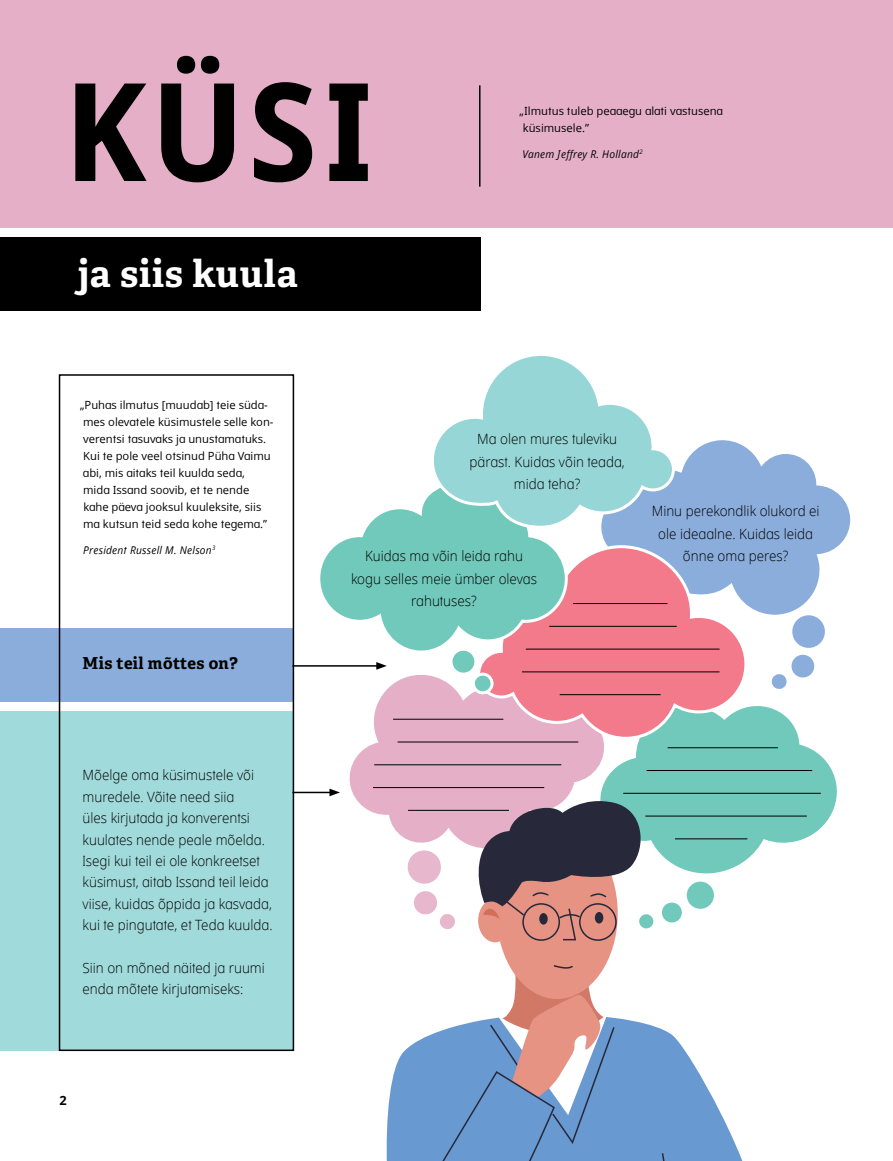
<style>
.page{position:relative;width:893px;height:1161px;background:#fff}
.page>*{position:absolute;margin:0;border:0;box-sizing:border-box;transform-origin:0 0}
.Art__Subhead_LANG{font:700 136.5px "Dots Solid Condlds Lat";color:#000}
.Art__Subhead_LANG-2{font:700 37.5px "Helam Slablds Lat";letter-spacing:.02em;color:#fff}
.Art__Subhead_2{font:700 16.5px "Helam Slablds Lat";letter-spacing:.02em;color:#000}
.Art__Para_Subhead_Fi{font:300 14.1px/21.3px "Dots Solidlds Lat";color:#000;scale:.95 1}
.No-Marker_List_para{font:300 14.1px/22.5px "Dots Solidlds Lat";color:#000;text-align:center;scale:.95 1}
.Art__Next_Para_LANG{font:300 14.1px/21.3px "Dots Solidlds Lat";color:#000;scale:.95 1}
.t1{font:700 12.75px "Dots Solidlds Lat";color:#000}
.Sidebar_First_Para_E{font:11.25px/17.1px "Dots Solidlds Lat";color:#000}
.Side_QT_Citation{font:italic 10.65px "Dots Solidlds Lat";letter-spacing:.025em;color:#000;scale:.95 1}
</style>
<div class="page">
<svg style="left:349px;top:675px;width:245px;height:164px;fill:#e5afc8"></svg>
<svg style="left:594px;top:706px;width:243px;height:167px"></svg>
<svg style="left:601px;top:440px;width:250px;height:175px"></svg>
<svg style="left:771px;top:613px;width:56px;height:76px"></svg>
<svg style="left:476px;top:544px;width:273px;height:197px;background:#e096a5"></svg>
<svg style="left:446px;top:655px;width:49px;height:42px"></svg>
<svg style="left:320px;top:496px;width:249px;height:159px"></svg>
<svg style="left:429px;top:356px;width:247px;height:174px"></svg>
<div style="left:0;top:0;width:893px;height:227px;background:#e5afc8"></div>
<div style="left:0;top:628px;width:293px;height:74px;background:#8baddb"></div>
<div style="left:0;top:711px;width:293px;height:340px;background:#a1dadb"></div>
<svg style="left:386px;top:1050px;width:357px;height:111px"></svg>
<svg style="left:405px;top:796px;width:312px;height:365px"></svg>
<div style="left:0;top:237px;width:480px;height:74px;background:#000"></div>
<hr style="left:292px;top:665px;width:87px;height:2px;background:#000">
<svg style="left:376px;top:662px;width:11px;height:8px"></svg>
<hr style="left:292px;top:792px;width:40px;height:1px;background:#000">
<svg style="left:329px;top:788px;width:11px;height:8px"></svg>
<hr style="left:393px;top:719px;width:110px;height:1px;background:#000">
<hr style="left:398px;top:742px;width:180px;height:1px;background:#000">
<hr style="left:374px;top:764px;width:187px;height:1px;background:#000">
<hr style="left:373px;top:787px;width:171px;height:1px;background:#000">
<hr style="left:408px;top:810px;width:101px;height:1px;background:#000">
<div style="left:59px;top:374px;width:235px;height:677px;border:2px solid #000"></div>
<hr style="left:573px;top:603px;width:94px;height:1px;background:#000">
<hr style="left:549px;top:626px;width:128px;height:1px;background:#000">
<hr style="left:526px;top:649px;width:193px;height:1px;background:#000">
<hr style="left:522px;top:671px;width:197px;height:1px;background:#000">
<hr style="left:560px;top:694px;width:101px;height:1px;background:#000">
<hr style="left:668px;top:747px;width:110px;height:1px;background:#000">
<hr style="left:647px;top:770px;width:165px;height:1px;background:#000">
<hr style="left:623px;top:793px;width:198px;height:1px;background:#000">
<hr style="left:645px;top:816px;width:162px;height:1px;background:#000">
<hr style="left:675px;top:838px;width:72px;height:1px;background:#000">
<hr style="left:479px;top:85px;width:1px;height:102px;background:#000">
<p class="Art__Subhead_LANG" style="left:64px;top:28px;width:314px">KÜSI</p>
<p class="Art__Subhead_LANG-2" style="left:78px;top:243px;width:221px">ja siis kuula</p>
<p class="Sidebar_First_Para_E" style="left:519px;top:102px;width:205px">„Ilmutus tuleb peaaegu alati vastusena küsimusele.”</p>
<p class="Side_QT_Citation" style="left:522px;top:146px;width:128px">Vanem Jeffrey R. Holland<sup>2</sup></p>
<p class="Sidebar_First_Para_E" style="left:80px;top:396px;width:195px">„Puhas ilmutus [muudab] teie süda&shy;mes olevatele küsimustele selle kon&shy;verentsi tasuvaks ja unustamatuks.<br>Kui te pole veel otsinud Püha Vaimu abi, mis aitaks teil kuulda seda,<br>mida Issand soovib, et te nende kahe päeva jooksul kuuleksite, siis ma kutsun teid seda kohe tegema.”</p>
<p class="Side_QT_Citation" style="left:83px;top:542px;width:141px">President Russell M. Nelson<sup>3</sup></p>
<p class="Art__Subhead_2" style="left:83px;top:650px;width:157px">Mis teil mõttes on?</p>
<p class="Art__Para_Subhead_Fi" style="left:83px;top:765px;width:202px">Mõelge oma küsimustele või muredele. Võite need siia<br>üles kirjutada ja konverentsi kuulates nende peale mõelda.<br>Isegi kui teil ei ole konkreetset küsimust, aitab Issand teil leida viise, kuidas õppida ja kasvada, kui te pingutate, et Teda kuulda.</p>
<p class="Art__Next_Para_LANG" style="left:83px;top:957px;width:193px">Siin on mõned näited ja ruumi enda mõtete kirjutamiseks:</p>
<p class="t1" style="left:60px;top:1091px;width:9px">2</p>
<p class="No-Marker_List_para" style="left:469px;top:428px;width:165px">Ma olen mures tuleviku pärast. Kuidas võin teada, mida teha?</p>
<p class="No-Marker_List_para" style="left:351px;top:545px;width:197px">Kuidas ma võin leida rahu kogu selles meie ümber olevas rahutuses?</p>
<p class="No-Marker_List_para" style="left:652px;top:500px;width:178px">Minu perekondlik olukord ei ole ideaalne. Kuidas leida õnne oma peres?</p>
</div>
